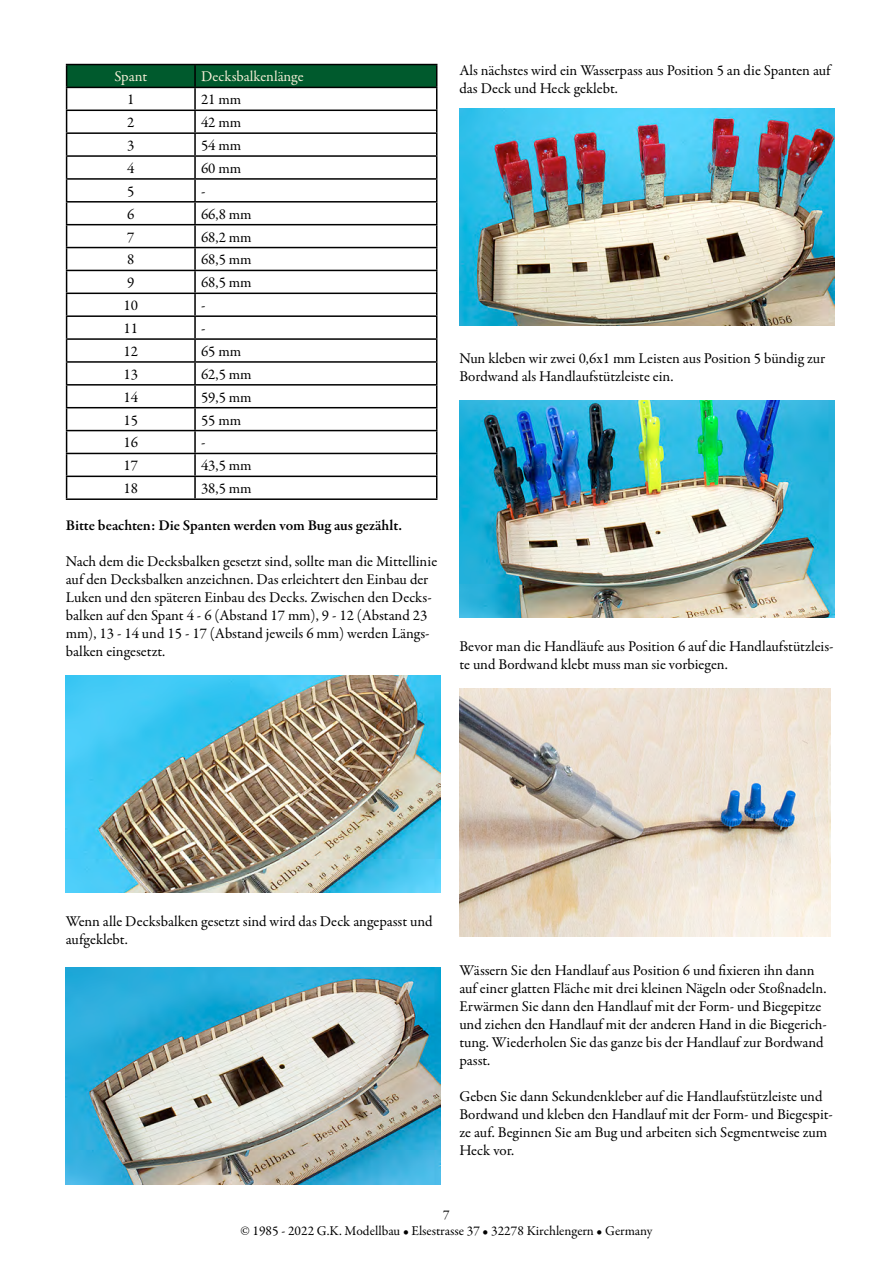
<style>
.page{position:relative;width:893px;height:1263px;background:#fff}
.page>*{position:absolute;margin:0;border:0;box-sizing:border-box;transform-origin:0 0}
.t1{font:15px/18px "Garamond Premr Pro";color:#000}
.t2{font:600 15px "Garamond Premr Pro";letter-spacing:-.01em;color:#000}
.t3{font:15px "Garamond Premr Pro";color:#f6efd7}
.t4{font:13.5px/16.2px "Garamond Premr Pro";color:#000;text-align:center}
</style>
<div class="page">
<hr style="left:66px;top:64px;width:129px;height:1px;background:#000">
<hr style="left:195px;top:64px;width:242px;height:1px;background:#000">
<svg style="left:66px;top:65px;width:371px;height:433px"></svg>
<hr style="left:66px;top:498px;width:129px;height:2px;background:#000">
<hr style="left:195px;top:498px;width:242px;height:2px;background:#000">
<img style="left:66px;top:676px;width:375px;height:216px">
<img style="left:66px;top:967px;width:375px;height:217px">
<img style="left:460px;top:108px;width:375px;height:217px">
<img style="left:459px;top:401px;width:375px;height:217px">
<img style="left:459px;top:689px;width:372px;height:247px">
<p class="t3" style="left:114px;top:68px;width:34px">Spant</p>
<p class="t3" style="left:201px;top:68px;width:104px">Decksbalkenlänge</p>
<p class="t1" style="left:127px;top:91px;width:9px">1</p>
<p class="t1" style="left:201px;top:91px;width:42px">21 mm</p>
<p class="t1" style="left:127px;top:114px;width:9px">2</p>
<p class="t1" style="left:201px;top:114px;width:42px">42 mm</p>
<p class="t1" style="left:127px;top:137px;width:9px">3</p>
<p class="t1" style="left:201px;top:137px;width:42px">54 mm</p>
<p class="t1" style="left:127px;top:160px;width:9px">4</p>
<p class="t1" style="left:201px;top:160px;width:42px">60 mm</p>
<p class="t1" style="left:127px;top:182px;width:9px">5</p>
<p class="t1" style="left:201px;top:182px;width:6px">-</p>
<p class="t1" style="left:127px;top:205px;width:9px">6</p>
<p class="t1" style="left:201px;top:205px;width:52px">66,8 mm</p>
<p class="t1" style="left:127px;top:228px;width:9px">7</p>
<p class="t1" style="left:201px;top:228px;width:52px">68,2 mm</p>
<p class="t1" style="left:127px;top:251px;width:9px">8</p>
<p class="t1" style="left:201px;top:251px;width:52px">68,5 mm</p>
<p class="t1" style="left:127px;top:274px;width:9px">9</p>
<p class="t1" style="left:201px;top:274px;width:52px">68,5 mm</p>
<p class="t1" style="left:124px;top:297px;width:16px">10</p>
<p class="t1" style="left:201px;top:297px;width:6px">-</p>
<p class="t1" style="left:124px;top:320px;width:16px">11</p>
<p class="t1" style="left:201px;top:320px;width:6px">-</p>
<p class="t1" style="left:124px;top:343px;width:16px">12</p>
<p class="t1" style="left:201px;top:343px;width:42px">65 mm</p>
<p class="t1" style="left:124px;top:365px;width:16px">13</p>
<p class="t1" style="left:201px;top:365px;width:52px">62,5 mm</p>
<p class="t1" style="left:124px;top:388px;width:16px">14</p>
<p class="t1" style="left:201px;top:388px;width:52px">59,5 mm</p>
<p class="t1" style="left:124px;top:411px;width:16px">15</p>
<p class="t1" style="left:201px;top:411px;width:42px">55 mm</p>
<p class="t1" style="left:124px;top:434px;width:16px">16</p>
<p class="t1" style="left:201px;top:434px;width:6px">-</p>
<p class="t1" style="left:124px;top:457px;width:16px">17</p>
<p class="t1" style="left:201px;top:457px;width:52px">43,5 mm</p>
<p class="t1" style="left:124px;top:480px;width:16px">18</p>
<p class="t1" style="left:201px;top:480px;width:52px">38,5 mm</p>
<p class="t2" style="left:66px;top:516px;width:338px">Bitte beachten: Die Spanten werden vom Bug aus gezählt.</p>
<p class="t1" style="left:66px;top:553px;width:373px">Nach dem die Decksbalken gesetzt sind, sollte man die Mittellinie auf den Decksbalken anzeichnen. Das erleichtert den Einbau der Luken und den späteren Einbau des Decks. Zwischen den Decks&shy;balken auf den Spant 4 - 6 (Abstand 17 mm), 9 - 12 (Abstand 23 mm), 13 - 14 und 15 - 17 (Abstand jeweils 6 mm) werden Längs&shy;balken eingesetzt.</p>
<p class="t1" style="left:459px;top:61px;width:373px">Als nächstes wird ein Wasserpass aus Position 5 an die Spanten auf das Deck und Heck geklebt.</p>
<p class="t1" style="left:459px;top:349px;width:367px">Nun kleben wir zwei 0,6x1 mm Leisten aus Position 5 bündig zur<br>Bordwand als Handlaufstützleiste ein.</p>
<p class="t1" style="left:459px;top:637px;width:376px">Bevor man die Handläufe aus Position 6 auf die Handlaufstützleis&shy;te und Bordwand klebt muss man sie vorbiegen.</p>
<p class="t1" style="left:66px;top:913px;width:368px">Wenn alle Decksbalken gesetzt sind wird das Deck angepasst und aufgeklebt.</p>
<p class="t1" style="left:459px;top:961px;width:369px">Wässern Sie den Handlauf aus Position 6 und fixieren ihn dann auf einer glatten Fläche mit drei kleinen Nägeln oder Stoßnadeln.<br>Erwärmen Sie dann den Handlauf mit der Form- und Biegepitze und ziehen den Handlauf mit der anderen Hand in die Biegerich&shy;tung. Wiederholen Sie das ganze bis der Handlauf zur Bordwand passt.</p>
<p class="t1" style="left:459px;top:1087px;width:375px">Geben Sie dann Sekundenkleber auf die Handlaufstützleiste und Bordwand und kleben den Handlauf mit der Form- und Biegespit&shy;ze auf. Beginnen Sie am Bug und arbeiten sich Segmentweise zum Heck vor.</p>
<p class="t4" style="left:240px;top:1207px;width:414px">7<br>© 1985 - 2022 G.K. Modellbau • Elsestrasse 37 • 32278 Kirchlengern • Germany</p>
</div>
